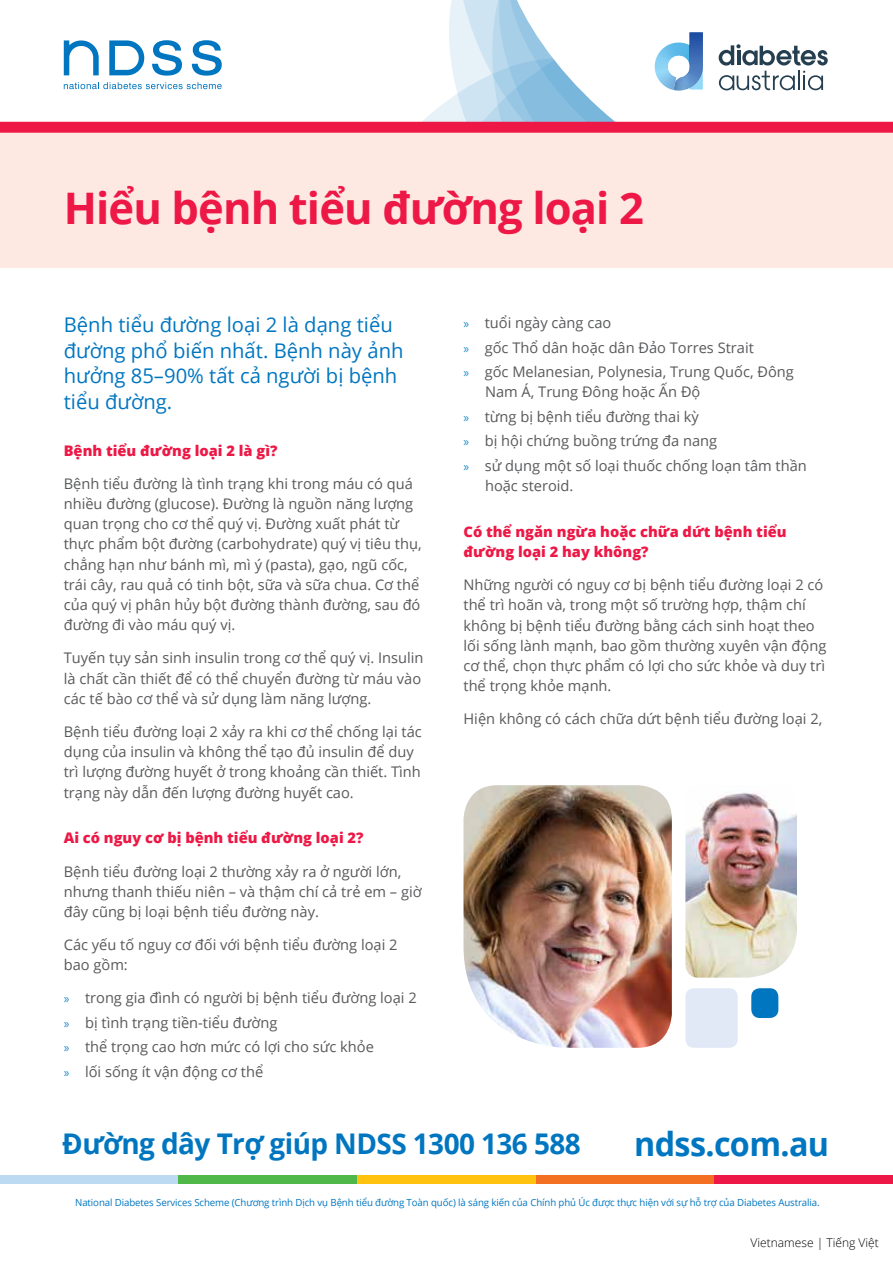
<style>
.page{position:relative;width:893px;height:1263px;background:#fff}
.page>*{position:absolute;margin:0;border:0;box-sizing:border-box;transform-origin:0 0}
.t1{font:700 43.5px "Open Sans";letter-spacing:-.02em;color:#ed1846}
.t2{font:700 33px "Open Sans";letter-spacing:-.02em;color:#0076c0}
.t3{font:700 28.5px "Open Sans";letter-spacing:-.02em;color:#0076c0}
.t4{font:20.25px/25.5px "Open Sans";color:#0076c0}
.t5{font:14.7px/20.2px "Open Sans";color:#58595b}
.t6{font:800 14.7px/20.2px "Open Sans";color:#ed1846}
.t7{font:300 12px "Open Sans";color:#000}
.t8{font:9.75px "Open Sans";letter-spacing:-.01em;color:#0076c0}
.s1{font-family:"Myriad Pro";font-size:13.5px;color:#1a88c9}
</style>
<div class="page">
<div style="left:0;top:232px;width:893px;height:36px;background:#fde8e2"></div>
<div style="left:0;top:133px;width:893px;height:99px;background:#fde8e2"></div>
<svg style="left:0;top:0;width:893px;height:133px"></svg>
<div style="left:357px;top:1176px;width:179px;height:8px;background:#ffc20e"></div>
<div style="left:0;top:1176px;width:179px;height:8px;background:#bcdbf3"></div>
<div style="left:179px;top:1176px;width:178px;height:8px;background:#50b848"></div>
<div style="left:536px;top:1176px;width:178px;height:8px;background:#f36f21"></div>
<div style="left:714px;top:1176px;width:179px;height:8px;background:#ed1846"></div>
<img style="left:463px;top:785px;width:209px;height:263px">
<img style="left:685px;top:792px;width:112px;height:185px">
<div style="left:751px;top:988px;width:27px;height:30px;background:#0076c0;border-radius:9px"></div>
<div style="left:685px;top:988px;width:53px;height:60px;background:#e1e9f6;border-radius:9px"></div>
<h1 class="t1" style="left:64px;top:178px;width:582px">Hiểu bệnh tiểu đường loại 2</h1>
<h3 class="t4" style="left:64px;top:312px;width:341px">Bệnh tiểu đường loại 2 là dạng tiểu đường phổ biến nhất. Bệnh này ảnh hưởng 85–90% tất cả người bị bệnh tiểu đường.</h3>
<p class="t6" style="left:64px;top:439px;width:215px">Bệnh tiểu đường loại 2 là gì?</p>
<p class="t5" style="left:64px;top:473px;width:359px">Bệnh tiểu đường là tình trạng khi trong máu có quá nhiều đường (glucose). Đường là nguồn năng lượng quan trọng cho cơ thể quý vị. Đường xuất phát từ thực phẩm bột đường (carbohydrate) quý vị tiêu thụ, chẳng hạn như bánh mì, mì ý (pasta), gạo, ngũ cốc, trái cây, rau quả có tinh bột, sữa và sữa chua. Cơ thể của quý vị phân hủy bột đường thành đường, sau đó đường đi vào máu quý vị.</p>
<p class="t5" style="left:64px;top:647px;width:361px">Tuyến tụy sản sinh insulin trong cơ thể quý vị. Insulin là chất cần thiết để có thể chuyển đường từ máu vào các tế bào cơ thể và sử dụng làm năng lượng.</p>
<p class="t5" style="left:64px;top:721px;width:360px">Bệnh tiểu đường loại 2 xảy ra khi cơ thể chống lại tác dụng của insulin và không thể tạo đủ insulin để duy trì lượng đường huyết ở trong khoảng cần thiết. Tình trạng này dẫn đến lượng đường huyết cao.</p>
<p class="t6" style="left:64px;top:827px;width:301px">Ai có nguy cơ bị bệnh tiểu đường loại 2?</p>
<p class="t5" style="left:64px;top:861px;width:359px">Bệnh tiểu đường loại 2 thường xảy ra ở người lớn, nhưng thanh thiếu niên – và thậm chí cả trẻ em – giờ đây cũng bị loại bệnh tiểu đường này.</p>
<p class="t5" style="left:64px;top:934px;width:335px">Các yếu tố nguy cơ đối với bệnh tiểu đường loại 2 bao gồm:</p>
<p class="t5" style="left:64px;top:985px;width:354px;line-height:24.5px"><span class="s1">»</span> trong gia đình có người bị bệnh tiểu đường loại 2 <span class="s1">»</span> bị tình trạng tiền-tiểu đường<br><span class="s1">»</span> thể trọng cao hơn mức có lợi cho sức khỏe<br><span class="s1">»</span> lối sống ít vận động cơ thể</p>
<p class="t5" style="left:463px;top:310px;width:332px;line-height:24.5px"><span class="s1">»</span> tuổi ngày càng cao<br><span class="s1">»</span> gốc Thổ dân hoặc dân Đảo Torres Strait<br><span class="s1">»</span> gốc Melanesian, Polynesia, Trung Quốc, Đông</p>
<p class="t5" style="left:463px;top:379px;width:345px;line-height:24.5px;text-indent:22px">Nam Á, Trung Đông hoặc Ấn Độ<br><span class="s1">»</span> từng bị bệnh tiểu đường thai kỳ<br><span class="s1">»</span> bị hội chứng buồng trứng đa nang<br><span class="s1">»</span> sử dụng một số loại thuốc chống loạn tâm thần</p>
<p class="t5" style="left:485px;top:475px;width:90px">hoặc steroid.</p>
<p class="t6" style="left:463px;top:521px;width:325px">Có thể ngăn ngừa hoặc chữa dứt bệnh tiểu đường loại 2 hay không?</p>
<p class="t5" style="left:463px;top:574px;width:364px">Những người có nguy cơ bị bệnh tiểu đường loại 2 có thể trì hoãn và, trong một số trường hợp, thậm chí không bị bệnh tiểu đường bằng cách sinh hoạt theo lối sống lành mạnh, bao gồm thường xuyên vận động cơ thể, chọn thực phẩm có lợi cho sức khỏe và duy trì thể trọng khỏe mạnh.</p>
<p class="t5" style="left:463px;top:708px;width:360px">Hiện không có cách chữa dứt bệnh tiểu đường loại 2,</p>
<h3 class="t3" style="left:62px;top:1124px;width:520px">Đường dây Trợ giúp NDSS 1300 136 588</h3>
<h2 class="t2" style="left:634px;top:1121px;width:197px">ndss.com.au</h2>
<p class="t8" style="left:75px;top:1196px;width:746px">National Diabetes Services Scheme (Chương trình Dịch vụ Bệnh tiểu đường Toàn quốc) là sáng kiến của Chính phủ Úc được thực hiện với sự hỗ trợ của Diabetes Australia.</p>
<p class="t7" style="left:751px;top:1234px;width:130px">Vietnamese | Tiếng Việt</p>
</div>
